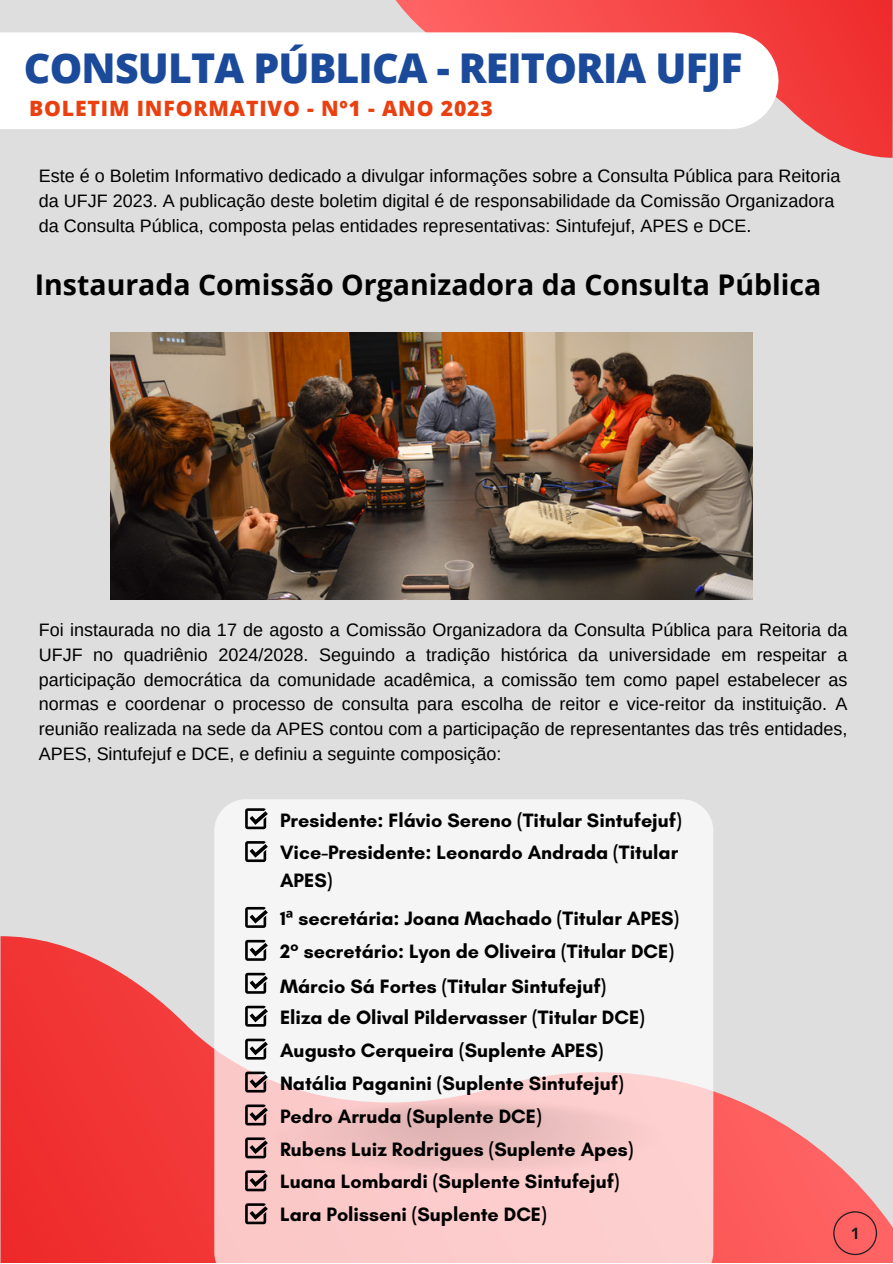
<style>
.page{position:relative;width:893px;height:1264px;background:#fff}
.page>*{position:absolute;margin:0;border:0;box-sizing:border-box;transform-origin:0 0}
.t1{font:800 40.95px "Open Sans";letter-spacing:-.02em;color:#1b4a9b}
.t2{font:700 28.5px "Open Sans";color:#000}
.t3{font:800 21.15px "Open Sans";letter-spacing:.04em;color:#ea400f}
.t4{font:700 19.65px/27.2px "Glacial Indifference";color:#000}
.t5{font:18px/24.8px "Arimo";color:#000}
.s1{font-family:"Noto Sans"}
</style>
<div class="page">
<div style="left:0;top:0;width:892px;height:1262px;background:#dfdede"></div>
<svg style="left:395px;top:0;width:497px;height:157px"></svg>
<div style="left:0;top:32px;width:730px;height:97px;background:#fff"></div>
<svg style="left:1px;top:936px;width:891px;height:326px"></svg>
<img style="left:110px;top:332px;width:642px;height:267px">
<svg style="left:214px;top:799px;width:499px;height:463px;background:#f6e8e8"></svg>
<img style="left:268px;top:1097px;width:398px;height:79px">
<svg style="left:245px;top:808px;width:23px;height:21px"></svg>
<svg style="left:245px;top:841px;width:23px;height:21px"></svg>
<svg style="left:245px;top:907px;width:23px;height:20px"></svg>
<svg style="left:245px;top:939px;width:23px;height:21px"></svg>
<svg style="left:245px;top:972px;width:23px;height:21px"></svg>
<svg style="left:245px;top:1005px;width:23px;height:21px"></svg>
<svg style="left:245px;top:1038px;width:23px;height:21px"></svg>
<svg style="left:245px;top:1071px;width:23px;height:21px"></svg>
<svg style="left:245px;top:1104px;width:23px;height:21px"></svg>
<svg style="left:245px;top:1137px;width:23px;height:21px"></svg>
<svg style="left:245px;top:1170px;width:23px;height:21px"></svg>
<svg style="left:245px;top:1203px;width:23px;height:21px"></svg>
<svg style="left:833px;top:1211px;width:44px;height:43px;background:#e75a5b"></svg>
<p class="t1" style="left:24px;top:39px;width:720px">CONSULTA PÚBLICA - REITORIA UFJF</p>
<p class="t3" style="left:29px;top:94px;width:465px">BOLETIM INFORMATIVO - Nº1 - ANO 2023</p>
<p class="t5" style="left:39px;top:163px;width:803px">Este é o Boletim Informativo dedicado a divulgar informações sobre a Consulta Pública para Reitoria da UFJF 2023. A publicação deste boletim digital é de responsabilidade da Comissão Organizadora da Consulta Pública, composta pelas entidades representativas: Sintufejuf, APES e DCE.</p>
<p class="t2" style="left:35px;top:264px;width:788px">Instaurada Comissão Organizadora da Consulta Pública</p>
<p class="t5" style="left:39px;top:617px;width:810px;text-align:justify">Foi instaurada no dia 17 de agosto a Comissão Organizadora da Consulta Pública para Reitoria da UFJF no quadriênio 2024/2028. Seguindo a tradição histórica da universidade em respeitar a participação democrática da comunidade acadêmica, a comissão tem como papel estabelecer as normas e coordenar o processo de consulta para escolha de reitor e vice-reitor da instituição. A reunião realizada na sede da APES contou com a participação de representantes das três entidades, APES, Sintufejuf e DCE, e definiu a seguinte composição:</p>
<p class="t4" style="left:280px;top:806px;width:403px">Presidente: Flávio Sereno (Titular Sintufejuf)</p>
<p class="t4" style="left:280px;top:839px;width:399px">Vice-Presidente: Leonardo Andrada (Titular<br>APES)</p>
<p class="t4" style="left:280px;top:904px;width:400px">1<span class="s1">ª</span> secretária: Joana Machado (Titular APES)</p>
<p class="t4" style="left:280px;top:937px;width:395px">2° secretário: Lyon de Oliveira (Titular DCE)</p>
<p class="t4" style="left:280px;top:973px;width:328px">Márcio Sá Fortes (Titular Sintufejuf)</p>
<p class="t4" style="left:280px;top:1003px;width:366px">Eliza de Olival Pildervasser (Titular DCE)</p>
<p class="t4" style="left:280px;top:1036px;width:325px">Augusto Cerqueira (Suplente APES)</p>
<p class="t4" style="left:280px;top:1069px;width:345px">Natália Paganini (Suplente Sintufejuf)</p>
<p class="t4" style="left:280px;top:1102px;width:263px">Pedro Arruda (Suplente DCE)</p>
<p class="t4" style="left:280px;top:1135px;width:355px">Rubens Luiz Rodrigues (Suplente Apes)</p>
<p class="t4" style="left:280px;top:1167px;width:341px">Luana Lombardi (Suplente Sintufejuf)</p>
<p class="t4" style="left:280px;top:1200px;width:268px">Lara Polisseni (Suplente DCE)</p>
</div>
